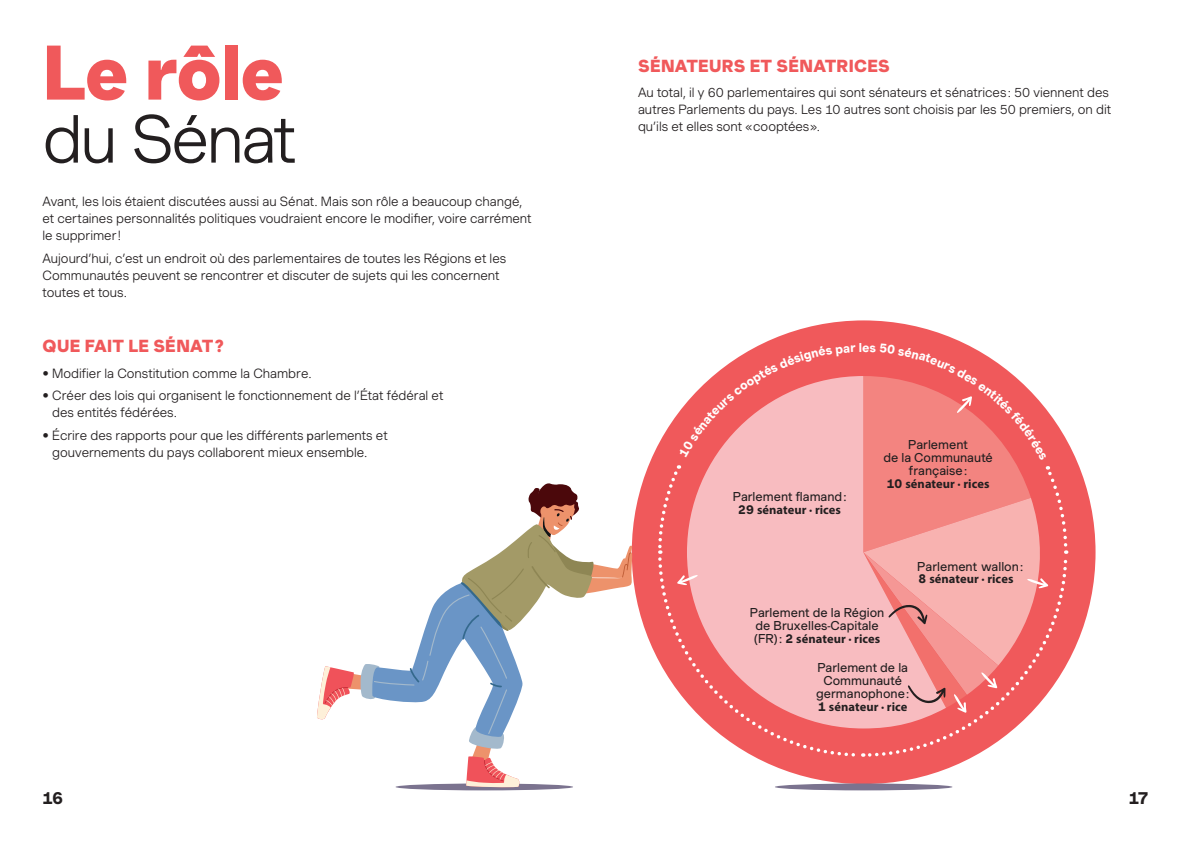
<style>
.page{position:relative;width:1191px;height:842px;background:#fff}
.page>*{position:absolute;margin:0;border:0;box-sizing:border-box;transform-origin:0 0}
.t1{font:900 75px "Muoto";letter-spacing:-.02em;color:#f0595b}
.t2{font:300 66px "Muoto";letter-spacing:-.035em;color:#231f20}
.t3{font:900 17px "Muoto";letter-spacing:.015em;color:#f0595b}
.t4{font:700 17px "Muoto";color:#231f20}
.t5{font:300 13px/17px "Muoto";color:#231f20}
.t6{font:12.5px/13px "Muoto";color:#231f20;text-align:center}
.t7{font:700 12.5px "Muoto";color:#fff}
.s1{font-family:"Myriad Pro";font-weight:400}
.s2{font-weight:700}
.s3{font-family:"Myriad Pro";font-weight:700}
</style>
<div class="page">
<div style="left:632px;top:320px;width:463px;height:464px;background:#f0595b;border-radius:50%"></div>
<div style="left:775px;top:783px;width:177px;height:7px;background:#7b738f;border-radius:50%"></div>
<div style="left:395px;top:783px;width:178px;height:7px;background:#7b738f;border-radius:50%"></div>
<svg style="left:317px;top:483px;width:315px;height:305px"></svg>
<div style="left:687px;top:376px;width:179px;height:352px;background:#f8bcc0"></div>
<svg style="left:656px;top:555px;width:207px;height:203px"></svg>
<svg style="left:866px;top:713px;width:165px;height:45px"></svg>
<svg style="left:658px;top:465px;width:22px;height:89px"></svg>
<svg style="left:678px;top:345px;width:177px;height:112px"></svg>
<svg style="left:862px;top:344px;width:207px;height:369px"></svg>
<p class="t1" style="left:43px;top:16px;width:243px">Le rôle</p>
<p class="t2" style="left:43px;top:91px;width:255px">du Sénat</p>
<p class="t5" style="left:43px;top:193px;width:490px">Avant, les lois étaient discutées aussi au Sénat. Mais son rôle a beaucoup changé, et certaines personnalités politiques voudraient encore le modifier, voire carrément le supprimer !</p>
<p class="t5" style="left:43px;top:249px;width:465px">Aujourd’hui, c’est un endroit où des parlementaires de toutes les Régions et les<br>Communautés peuvent se rencontrer et discuter de sujets qui les concernent toutes et tous.</p>
<p class="t3" style="left:43px;top:333px;width:182px">QUE FAIT LE SÉNAT ?</p>
<p class="t5" style="left:43px;top:364px;width:271px">• Modifier la Constitution comme la Chambre.</p>
<p class="t5" style="left:52px;top:387px;width:393px;text-indent:-10px">• Créer des lois qui organisent le fonctionnement de l’État fédéral et des entités fédérées.</p>
<p class="t5" style="left:52px;top:426px;width:337px;text-indent:-10px">• Écrire des rapports pour que les différents <span class="s1">p</span>arlements et gouvernements du pays collaborent mieux ensemble.</p>
<p class="t4" style="left:43px;top:785px;width:22px">16</p>
<p class="t3" style="left:638px;top:53px;width:253px">SÉNATEURS ET SÉNATRICES</p>
<p class="t5" style="left:638px;top:84px;width:475px">Au total, il y 60 parlementaires qui sont sénateurs et sénatrices : 50 viennent des autres Parlements du pays. Les 10 autres sont choisis par les 50 premiers, on dit qu’ils et elles sont « cooptées ».</p>
<p class="t7" style="left:859px;top:338px;width:5px">l</p>
<p class="t6" style="left:732px;top:490px;width:115px">Parlement flamand :<br><span class="s2">29</span> <span class="s3">sénateur · rices</span></p>
<p class="t6" style="left:883px;top:438px;width:111px">Parlement<br>de la Communauté française :<br><span class="s2">10</span> <span class="s3">sénateur · rices</span></p>
<p class="t6" style="left:917px;top:559px;width:107px;text-align:left">Parlement wallon :<br><span class="s2">8</span> <span class="s3">sénateur · rices</span></p>
<p class="t6" style="left:750px;top:606px;width:136px">Parlement de la Région de Bruxelles-Capitale (FR) : <span class="s2">2</span> <span class="s3">sénateur · rices</span></p>
<p class="t6" style="left:816px;top:661px;width:95px">Parlement de la<br>Communauté germanophone :<br><span class="s2">1</span> <span class="s3">sénateur · rice</span></p>
<p class="t4" style="left:1129px;top:785px;width:21px">17</p>
</div>
